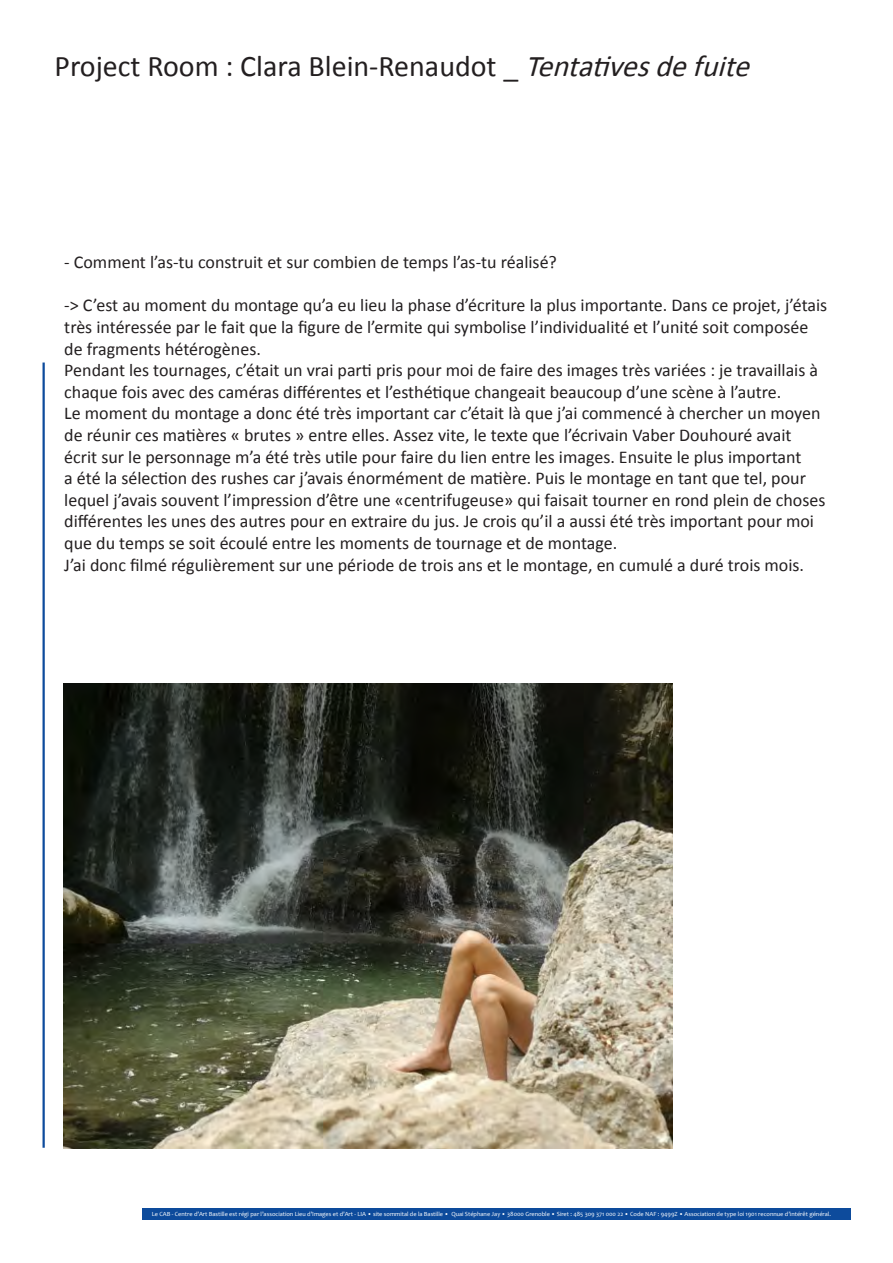
<style>
.page{position:relative;width:893px;height:1263px;background:#fff}
.page>*{position:absolute;margin:0;border:0;box-sizing:border-box;transform-origin:0 0}
.t1{font:30px "Calibri";color:#231f20}
.t2{font:18px/21.6px "Calibri";color:#231f20}
.t3{font:6.3px "Candara";color:#fff}
.s1{font-style:italic}
</style>
<div class="page">
<div style="left:142px;top:1208px;width:709px;height:12px;background:#0d4b9c"></div>
<hr style="left:43px;top:362px;width:2px;height:786px;background:#0d4b9c">
<img style="left:64px;top:684px;width:609px;height:464px">
<p class="t1" style="left:55px;top:47px;width:705px">Project Room : Clara Blein-Renaudot _ <span class="s1">Tentativesdefuite</span></p>
<p class="t2" style="left:64px;top:250px;width:494px">- Comment l’as-tu construit et sur combien de temps l’as-tu réalisé?</p>
<p class="t2" style="left:64px;top:294px;width:764px">-&gt; C’est au moment du montage qu’a eu lieu la phase d’écriture la plus importante. Dans ce projet, j’étais très intéressée par le fait que la figure de l’ermite qui symbolise l’individualité et l’unité soit composée de fragments hétérogènes.</p>
<p class="t2" style="left:64px;top:358px;width:755px">Pendant les tournages, c’était un vrai parti pris pour moi de faire des images très variées : je travaillais à chaque fois avec des caméras différentes et l’esthétique changeait beaucoup d’une scène à l’autre.</p>
<p class="t2" style="left:64px;top:402px;width:763px">Le moment du montage a donc été très important car c’était là que j’ai commencé à chercher un moyen de réunir ces matières « brutes » entre elles. Assez vite, le texte que l’écrivain Vaber Douhouré avait écrit sur le personnage m’a été très utile pour faire du lien entre les images. Ensuite le plus important<br>a été la sélection des rushes car j’avais énormément de matière. Puis le montage en tant que tel, pour lequel j’avais souvent l’impression d’être une «centrifugeuse» qui faisait tourner en rond plein de choses différentes les unes des autres pour en extraire du jus. Je crois qu’il a aussi été très important pour moi que du temps se soit écoulé entre les moments de tournage et de montage.</p>
<p class="t2" style="left:64px;top:553px;width:741px">J’ai donc filmé régulièrement sur une période de trois ans et le montage, en cumulé a duré trois mois.</p>
<p class="t3" style="left:152px;top:1210px;width:681px">Le CAB - Centre d’Art Bastille est régi par l’association Lieu d’Images et d’Art - LIA • site sommital de la Bastille • Quai Stéphane Jay • 38000 Grenoble • Siret : 485 309 371 000 22 • Code NAF : 9499Z • Association de type loi 1901 reconnue d’intérêt général.</p>
</div>
